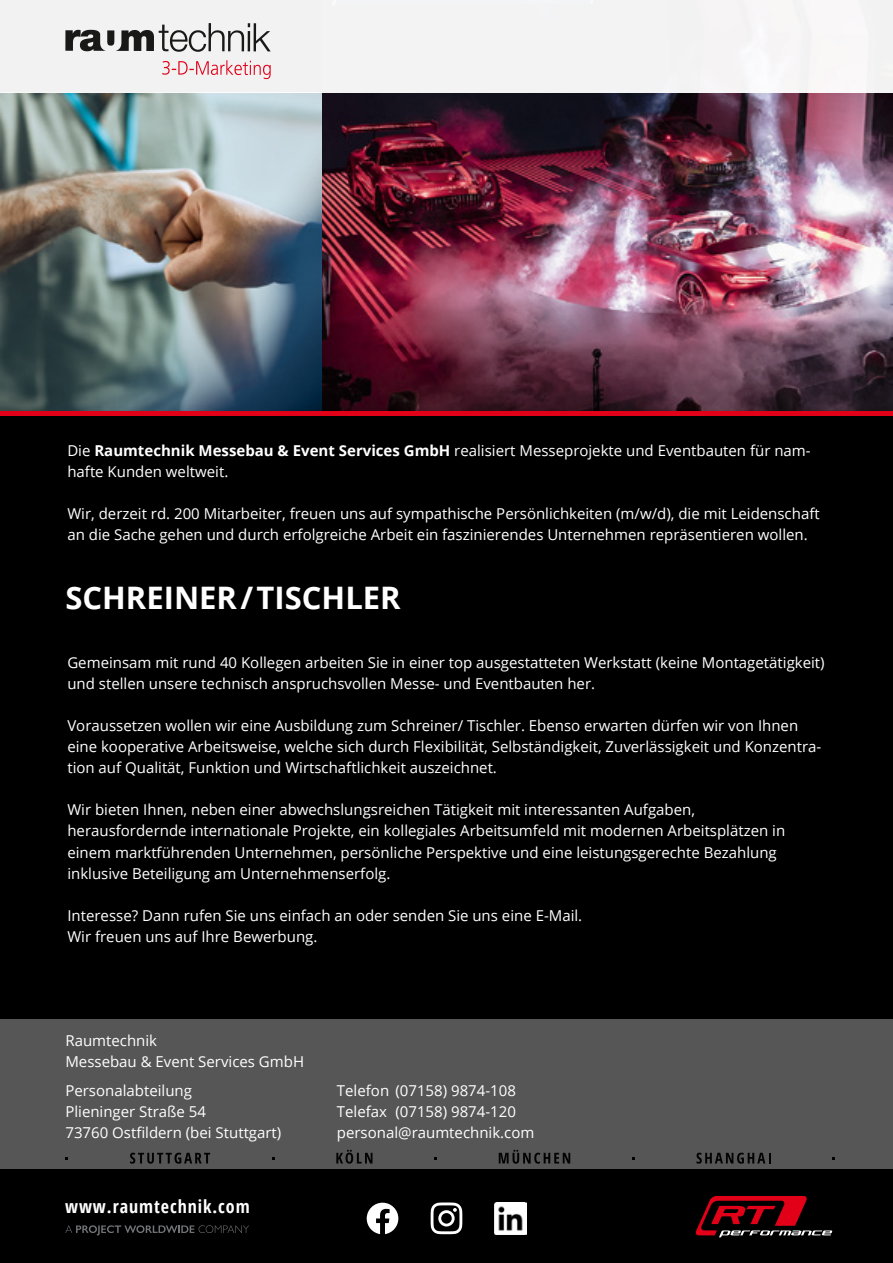
<style>
.page{position:relative;width:893px;height:1263px;background:#000}
.page>*{position:absolute;margin:0;border:0;box-sizing:border-box;transform-origin:0 0}
.t1{font:700 31.05px "Open Sans";color:#fff}
.t2{font:700 condensed 18px "Open Sans";letter-spacing:.055em;color:#fff}
.t3{font:15px/21px "Open Sans";color:#fff}
.s1{font-weight:700}
</style>
<div class="page">
<img style="left:0;top:93px;width:322px;height:319px">
<img style="left:322px;top:0;width:571px;height:412px">
<hr style="left:0;top:412px;width:893px;height:4px;background:#e20019">
<img style="left:0;top:92px;width:322px;height:1px">
<svg style="left:0;top:0;width:322px;height:92px;background:#e3e1e0"></svg>
<div style="left:0;top:1020px;width:893px;height:149px;background:#575656"></div>
<svg style="left:65px;top:1225px;width:184px;height:10px"></svg>
<svg style="left:695px;top:1196px;width:137px;height:41px"></svg>
<svg style="left:130px;top:1153px;width:80px;height:11px"></svg>
<svg style="left:336px;top:1150px;width:36px;height:14px"></svg>
<svg style="left:499px;top:1150px;width:71px;height:14px"></svg>
<svg style="left:696px;top:1153px;width:75px;height:11px"></svg>
<svg style="left:367px;top:1203px;width:31px;height:31px"></svg>
<svg style="left:431px;top:1202px;width:31px;height:32px"></svg>
<img style="left:495px;top:1202px;width:31px;height:32px">
<p class="t3" style="left:67px;top:440px;width:745px">Die <span class="s1">Raumtechnik Messebau &amp; Event Services GmbH</span> realisiert Messeprojekte und Eventbauten für nam&shy;hafte Kunden weltweit.</p>
<p class="t3" style="left:67px;top:503px;width:754px">Wir, derzeit rd. 200 Mitarbeiter, freuen uns auf sympathische Persönlichkeiten (m/w/d), die mit Leidenschaft an die Sache gehen und durch erfolgreiche Arbeit ein faszinierendes Unternehmen repräsentieren wollen.</p>
<h1 class="t1" style="left:65px;top:576px;width:337px">SCHREINER/TISCHLER</h1>
<p class="t3" style="left:67px;top:652px;width:759px">Gemeinsam mit rund 40 Kollegen arbeiten Sie in einer top ausgestatteten Werkstatt (keine Montagetätigkeit) und stellen unsere technisch anspruchsvollen Messe- und Eventbauten her.</p>
<p class="t3" style="left:67px;top:715px;width:755px">Voraussetzen wollen wir eine Ausbildung zum Schreiner/ Tischler. Ebenso erwarten dürfen wir von Ihnen eine kooperative Arbeitsweise, welche sich durch Flexibilität, Selbständigkeit, Zuverlässigkeit und Konzentra&shy;tion auf Qualität, Funktion und Wirtschaftlichkeit auszeichnet.</p>
<p class="t3" style="left:67px;top:799px;width:719px">Wir bieten Ihnen, neben einer abwechslungsreichen Tätigkeit mit interessanten Aufgaben, herausfordernde internationale Projekte, ein kollegiales Arbeitsumfeld mit modernen Arbeitsplätzen in einem marktführenden Unternehmen, persönliche Perspektive und eine leistungsgerechte Bezahlung inklusive Beteiligung am Unternehmenserfolg.</p>
<p class="t3" style="left:67px;top:904px;width:516px">Interesse? Dann rufen Sie uns einfach an oder senden Sie uns eine E-Mail.<br>Wir freuen uns auf Ihre Bewerbung.</p>
<p class="t3" style="left:65px;top:1030px;width:240px">Raumtechnik<br>Messebau &amp; Event Services GmbH</p>
<p class="t3" style="left:65px;top:1080px;width:128px">Personalabteilung</p>
<p class="t3" style="left:337px;top:1080px;width:181px">Telefon (07158) 9874-108</p>
<p class="t3" style="left:65px;top:1101px;width:142px">Plieninger Straße 54</p>
<p class="t3" style="left:337px;top:1101px;width:181px">Telefax (07158) 9874-120</p>
<p class="t3" style="left:65px;top:1122px;width:217px">73760 Ostfildern (bei Stuttgart)</p>
<p class="t3" style="left:337px;top:1122px;width:199px">personal@raumtechnik.com</p>
<p class="t2" style="left:65px;top:1194px;width:186px">www.raumtechnik.com</p>
</div>
